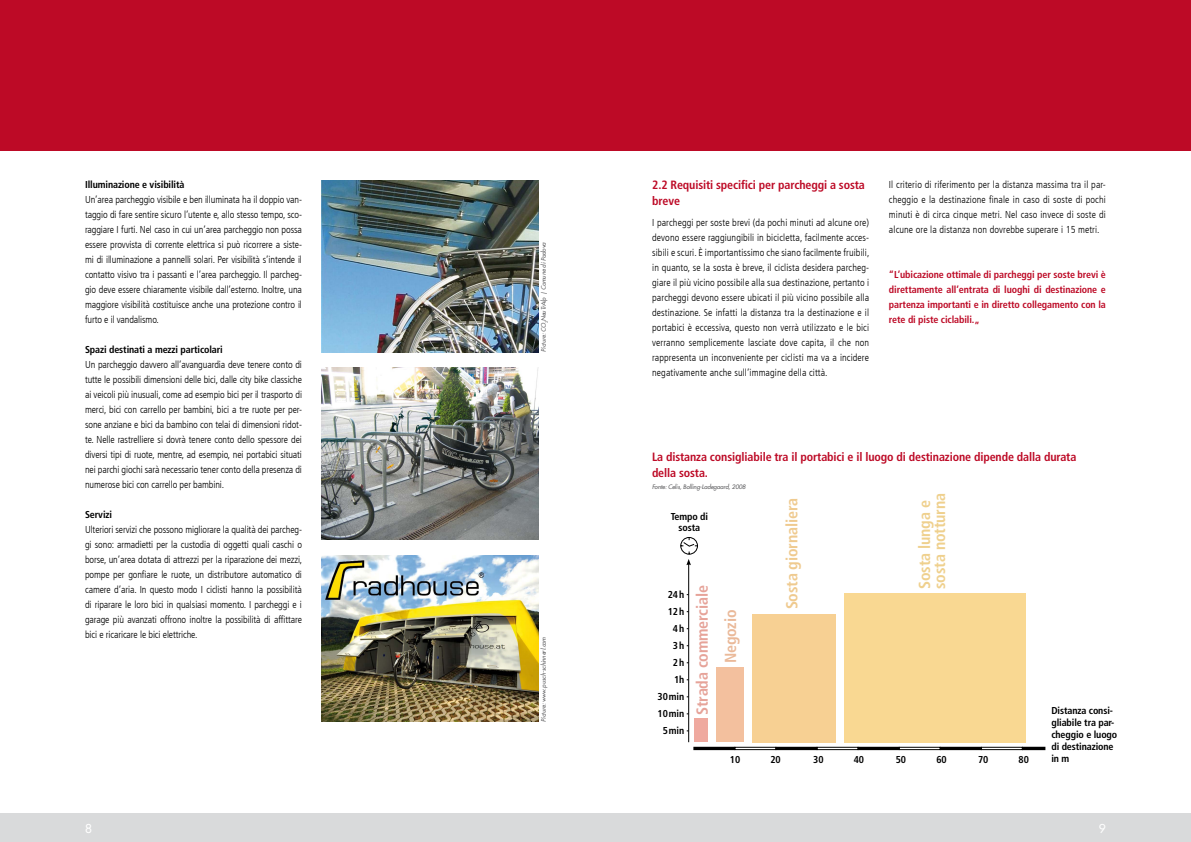
<style>
.page{position:relative;width:1191px;height:842px;background:#fff}
.page>*{position:absolute;margin:0;border:0;box-sizing:border-box;transform-origin:0 0}
.t1{font:700 condensed 16px/15px "Frutiger LT Com";letter-spacing:-.01em;color:#efd08d}
.t2{font:700 condensed 16px "Frutiger LT Com";letter-spacing:-.01em;color:#e6a399}
.t3{font:700 condensed 16px "Frutiger LT Com";letter-spacing:-.01em;color:#efca8f}
.t4{font:700 condensed 16px "Frutiger LT Com";letter-spacing:-.01em;color:#eab999}
.t5{font:700 condensed 12px/16px "Frutiger LT Com";letter-spacing:-.01em;color:#bd0a26}
.t6{font:500 12px "Futura Com";color:#fff}
.t7{font:300 condensed 10px/15px "Frutiger LT Com";letter-spacing:-.01em;color:#000;text-align:justify}
.t8{font:700 condensed 10px/17px "Frutiger LT Com";letter-spacing:-.01em;color:#000}
.t9{font:700 condensed 10px/15px "Frutiger LT Com";letter-spacing:-.01em;color:#bd0a26;text-align:justify}
.t10{font:italic 500 6px "Futura Com";letter-spacing:-.01em;color:#58585a}
.t11{font:italic 500 3.5px "Futura Com";color:#58585a}
</style>
<div class="page">
<div style="left:0;top:0;width:595px;height:150px;background:#bd0a26"></div>
<div style="left:0;top:814px;width:595px;height:28px;background:#d9dadb"></div>
<div style="left:595px;top:0;width:596px;height:150px;background:#bd0a26"></div>
<div style="left:595px;top:814px;width:596px;height:28px;background:#d9dadb"></div>
<img style="left:322px;top:555px;width:217px;height:166px">
<div style="left:693px;top:718px;width:14px;height:24px;background:#efa99f"></div>
<div style="left:716px;top:667px;width:28px;height:75px;background:#f3c09e"></div>
<div style="left:752px;top:614px;width:84px;height:128px;background:#f7d093"></div>
<div style="left:844px;top:593px;width:182px;height:149px;background:#f9d892"></div>
<div style="left:693px;top:747px;width:42px;height:3px;border:1px solid #000"></div>
<div style="left:734px;top:747px;width:42px;height:3px;border:1px solid #000"></div>
<div style="left:776px;top:747px;width:41px;height:3px;border:1px solid #000"></div>
<div style="left:817px;top:747px;width:41px;height:3px;border:1px solid #000"></div>
<div style="left:858px;top:747px;width:41px;height:3px;border:1px solid #000"></div>
<div style="left:899px;top:747px;width:41px;height:3px;border:1px solid #000"></div>
<div style="left:940px;top:747px;width:41px;height:3px;border:1px solid #000"></div>
<div style="left:981px;top:747px;width:41px;height:3px;border:1px solid #000"></div>
<div style="left:1022px;top:747px;width:23px;height:3px;border:1px solid #000"></div>
<hr style="left:688px;top:564px;width:1px;height:178px;background:#000">
<svg style="left:680px;top:537px;width:18px;height:28px"></svg>
<img style="left:322px;top:180px;width:217px;height:173px">
<img style="left:322px;top:367px;width:217px;height:173px">
<p class="t8" style="left:85px;top:176px;width:101px">Illuminazione e visibilità</p>
<p class="t7" style="left:85px;top:192px;width:218px">Un’area parcheggio visibile e ben illuminata ha il doppio van&shy;taggio di fare sentire sicuro l’utente e, allo stesso tempo, sco&shy;raggiare I furti. Nel caso in cui un’area parcheggio non possa essere provvista di corrente elettrica si può ricorrere a siste&shy;mi di illuminazione a pannelli solari. Per visibilità s’intende il contatto visivo tra i passanti e l’area parcheggio. Il parcheg&shy;gio deve essere chiaramente visibile dall’esterno. Inoltre, una maggiore visibilità costituisce anche una protezione contro il furto e il vandalismo.</p>
<p class="t8" style="left:85px;top:341px;width:139px">Spazi destinati a mezzi particolari</p>
<p class="t7" style="left:85px;top:357px;width:218px">Un parcheggio davvero all’avanguardia deve tenere conto di tutte le possibili dimensioni delle bici, dalle city bike classiche ai veicoli più inusuali, come ad esempio bici per il trasporto di merci, bici con carrello per bambini, bici a tre ruote per per&shy;sone anziane e bici da bambino con telai di dimensioni ridot&shy;te. Nelle rastrelliere si dovrà tenere conto dello spessore dei diversi tipi di ruote, mentre, ad esempio, nei portabici situati nei parchi giochi sarà necessario tener conto della presenza di numerose bici con carrello per bambini.</p>
<p class="t8" style="left:85px;top:506px;width:29px">Servizi</p>
<p class="t7" style="left:85px;top:522px;width:219px">Ulteriori servizi che possono migliorare la qualità dei parcheg&shy;gi sono: armadietti per la custodia di oggetti quali caschi o borse, un’area dotata di attrezzi per la riparazione dei mezzi, pompe per gonfiare le ruote, un distributore automatico di camere d’aria. In questo modo I ciclisti hanno la possibilità di riparare le loro bici in qualsiasi momento. I parcheggi e i garage più avanzati offrono inoltre la possibilità di affittare bici e ricaricare le bici elettriche.</p>
<p class="t10" style="left:539px;top:352px;width:111px;rotate:-90deg">Picture: CO NeuTrAlp | Comune di Padova</p>
<p class="t11" style="left:544px;top:323px;width:4px;rotate:-90deg">2</p>
<p class="t10" style="left:539px;top:722px;width:86px;rotate:-90deg">Picture: www.pusch-schinnerl.com</p>
<p class="t5" style="left:652px;top:177px;width:214px">2.2 Requisiti specifici per parcheggi a sosta breve</p>
<p class="t7" style="left:652px;top:215px;width:219px">I parcheggi per soste brevi (da pochi minuti ad alcune ore) devono essere raggiungibili in bicicletta, facilmente acces&shy;sibili e scuri. È importantissimo che siano facilmente fruibili, in quanto, se la sosta è breve, il ciclista desidera parcheg&shy;giare il più vicino possibile alla sua destinazione, pertanto i parcheggi devono essere ubicati il più vicino possibile alla destinazione. Se infatti la distanza tra la destinazione e il portabici è eccessiva, questo non verrà utilizzato e le bici verranno semplicemente lasciate dove capita, il che non rappresenta un inconveniente per ciclisti ma va a incidere negativamente anche sull’immagine della città.</p>
<p class="t7" style="left:889px;top:177px;width:218px">Il criterio di riferimento per la distanza massima tra il par&shy;cheggio e la destinazione finale in caso di soste di pochi minuti è di circa cinque metri. Nel caso invece di soste di alcune ore la distanza non dovrebbe superare i 15 metri.</p>
<p class="t9" style="left:889px;top:267px;width:218px">“L’ubicazione ottimale di parcheggi per soste brevi è direttamente all’entrata di luoghi di destinazione e partenza importanti e in diretto collegamento con la rete di piste ciclabili.„</p>
<p class="t5" style="left:652px;top:449px;width:426px">La distanza consigliabile tra il portabici e il luogo di destinazione dipende dalla durata della sosta.</p>
<p class="t10" style="left:652px;top:482px;width:95px">Fonte: Celis, Bolling-Ladegaard, 2008</p>
<p class="t8" style="left:670px;top:511px;width:39px;line-height:11px;text-align:center">Tempo di sosta</p>
<p class="t8" style="left:657px;top:586px;width:28px;text-align:right">24h<br>12h<br>4h<br>3h<br>2h<br>1h<br>30min<br>10min<br>5min</p>
<h1 class="t2" style="left:692px;top:715px;width:132px;rotate:-90deg">Strada commerciale</h1>
<h1 class="t4" style="left:721px;top:663px;width:55px;rotate:-90deg">Negozio</h1>
<h1 class="t3" style="left:782px;top:609px;width:113px;rotate:-90deg">Sosta giornaliera</h1>
<h1 class="t1" style="left:917px;top:589px;width:97px;rotate:-90deg">Sosta lunga e sosta notturna</h1>
<p class="t8" style="left:1051px;top:704px;width:67px;line-height:12px">Distanza consi&shy;gliabile tra par&shy;cheggio e luogo di destinazione</p>
<p class="t8" style="left:730px;top:751px;width:12px">10</p>
<p class="t8" style="left:1051px;top:750px;width:19px">in m</p>
<p class="t8" style="left:770px;top:751px;width:12px">20</p>
<p class="t8" style="left:813px;top:751px;width:12px">30</p>
<p class="t8" style="left:854px;top:751px;width:12px">40</p>
<p class="t8" style="left:895px;top:751px;width:12px">50</p>
<p class="t8" style="left:936px;top:751px;width:12px">60</p>
<p class="t8" style="left:978px;top:751px;width:12px">70</p>
<p class="t8" style="left:1018px;top:751px;width:12px">80</p>
<p class="t6" style="left:85px;top:819px;width:8px">8</p>
<p class="t6" style="left:1099px;top:819px;width:8px">9</p>
</div>
